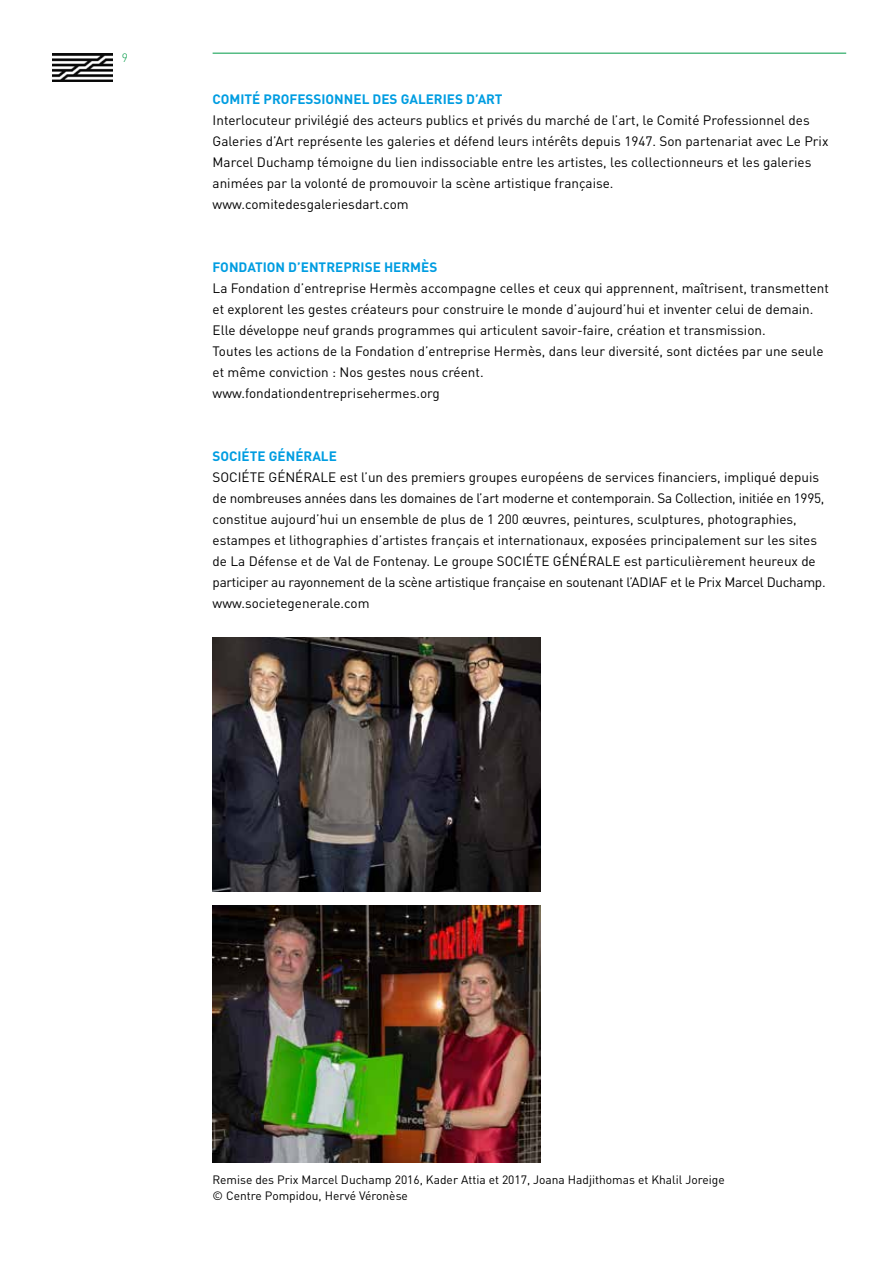
<style>
.page{position:relative;width:893px;height:1263px;background:#fff}
.page>*{position:absolute;margin:0;border:0;box-sizing:border-box;transform-origin:0 0}
.t1{font:13.5px/21px "DINOT";color:#000}
.t2{font:700 13.5px "DINOT";color:#009de1}
.t3{font:12px/16.5px "DINOT";color:#000}
.t4{font:300 12px "DINOT";color:#009a46}
</style>
<div class="page">
<img style="left:52px;top:53px;width:61px;height:29px">
<hr style="left:213px;top:53px;width:633px;height:1px;background:#009a46">
<img style="left:213px;top:637px;width:327px;height:254px">
<img style="left:213px;top:905px;width:327px;height:258px">
<p class="t4" style="left:122px;top:51px;width:8px">9</p>
<p class="t2" style="left:213px;top:90px;width:291px">COMITÉ PROFESSIONN EL DES GALERIES D’ART</p>
<p class="t1" style="left:213px;top:109px;width:617px">I nterlocuteur privilégié des acteurs publics et privés du marché de l’art, le Comité Professionnel des Galeries d’Art représente les galeries et défend leurs intérêts depuis 1947. Son partenariat avec Le Prix Marcel Duchamp témoigne du lien indissociable entre les artistes, les collectionneurs et les galeries animées par la volonté de promouvoir la scène artistique française.<br>www.comitedesgaleriesdart.com</p>
<p class="t2" style="left:213px;top:258px;width:226px">FONDATION D’ENTREPRISE H ERMÈS</p>
<p class="t1" style="left:213px;top:277px;width:618px">La Fondation d’entreprise Hermès accompagne celles et ceux qui apprennent, maîtrisent, transmettent et explorent les gestes créateurs pour construire le monde d’aujourd’hui et inventer celui de demain.<br>Elle développe neuf grands programmes qui articulent savoir-faire, création et transmission.<br>Toutes les actions de la Fondation d’entreprise Hermès, dans leur diversité, sont dictées par une seule et même conviction : N os gestes nous créent.<br>www.fondationdentreprisehermes.org</p>
<p class="t2" style="left:213px;top:447px;width:66px">SOCIÉTE GÉNÉ</p>
<p class="t2" style="left:303px;top:447px;width:35px">RALE</p>
<p class="t1" style="left:213px;top:466px;width:613px">SOCI ÉTE GÉN ÉRALE est l’un des premiers groupes européens de services financiers, impliqué depuis de nombreuses années dans les domaines de l’art moderne et contemporain. Sa Collection, initiée en 1995, constitue aujourd’hui un ensemble de plus de 1 200 œuvres, peintures, sculptures, photographies, estampes et lithographies d’artistes français et internationaux, exposées principalement sur les sites de La Défense et de Val de Fontenay. Le groupe SOCI ÉTE GÉN ÉRALE est particulièrement heureux de participer au rayonnement de la scène artistique française en soutenant l’ADIAF</p>
<p class="t1" style="left:670px;top:571px;width:157px">et le Prix Marcel Duchamp.</p>
<p class="t1" style="left:213px;top:592px;width:158px">www.societegenerale.com</p>
<p class="t3" style="left:213px;top:1171px;width:514px">Remise des Prix Marcel Duchamp 2016, Kader Attia et 2017, Joana Hadjithomas et Khalil Joreige © Centre Pompidou, Hervé Véronèse</p>
</div>
